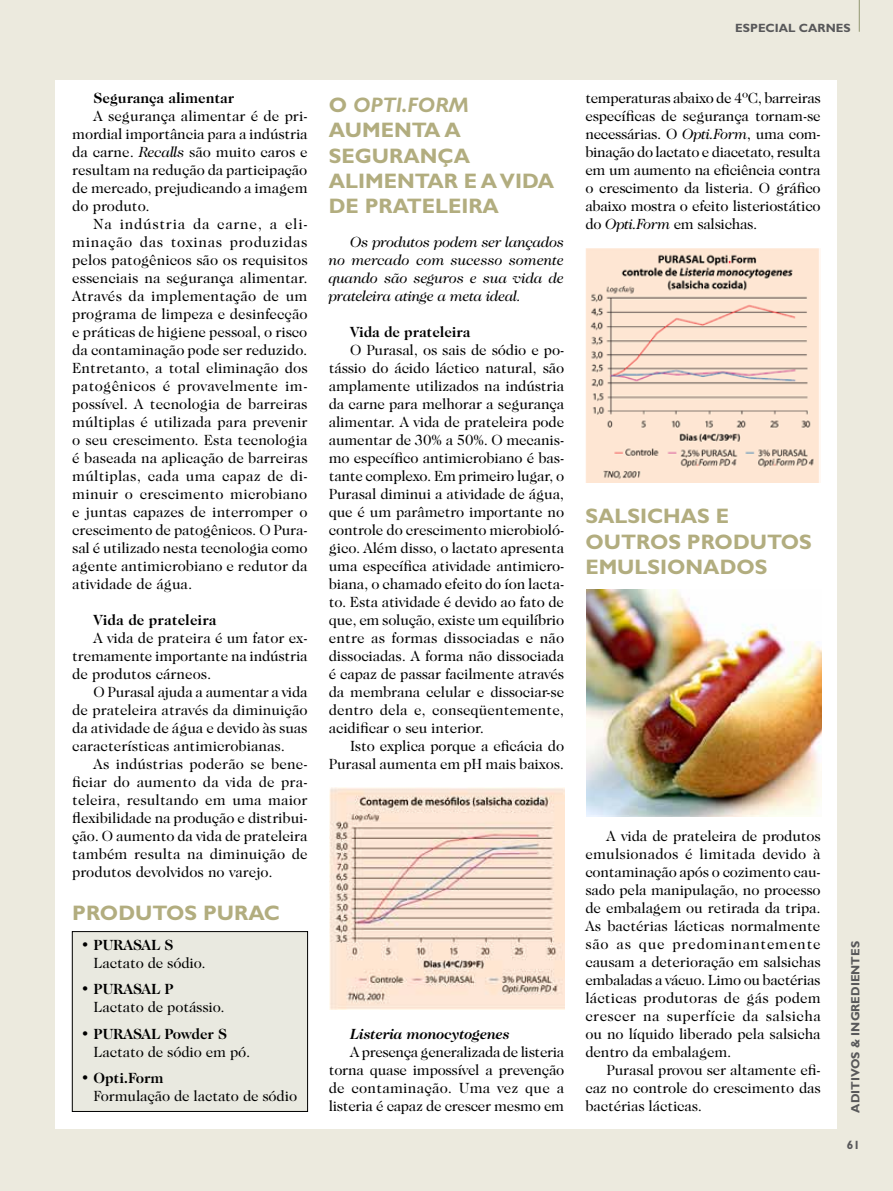
<style>
.page{position:relative;width:893px;height:1191px;background:#fff}
.page>*{position:absolute;margin:0;border:0;box-sizing:border-box;transform-origin:0 0}
.t1{font:700 21px "Gill Sans";color:#b2ad7f}
.t2{font:italic 700 21px/25.2px "Gill Sans";color:#b2ad7f}
.t3{font:15px/18px "Caslon 224 IT Cby BT";letter-spacing:-.01em;color:#000;text-align:justify}
.t4{font:italic 15px/18px "Caslon 224 IT Cby BT";letter-spacing:-.01em;color:#000;text-align:justify}
.t5{font:700 15px "Caslon 224 IT Cby BT";letter-spacing:-.01em;color:#000}
.t6{font:italic 700 15px "Caslon 224 IT Cby BT";letter-spacing:-.01em;color:#000}
.t7{font:700 12px "Gill Sans";color:#58585a}
.s1{font-style:italic}
.s2{font-style:normal}
</style>
<div class="page">
<div style="left:0;top:0;width:893px;height:79px;background:#eceade"></div>
<div style="left:837px;top:0;width:56px;height:1191px;background:#eceade"></div>
<div style="left:0;top:0;width:55px;height:1191px;background:#eceade"></div>
<div style="left:0;top:1129px;width:893px;height:62px;background:#eceade"></div>
<div style="left:72px;top:931px;width:236px;height:180px;background:#e9e9e0"></div>
<div style="left:72px;top:931px;width:236px;height:180px;border:1px solid #000"></div>
<img style="left:330px;top:787px;width:234px;height:222px">
<img style="left:586px;top:589px;width:236px;height:227px">
<img style="left:586px;top:248px;width:235px;height:234px">
<hr style="left:859px;top:0;width:1px;height:32px;background:#919770">
<p class="t7" style="left:735px;top:21px;width:117px">ESPECIAL CARNES</p>
<p class="t5" style="left:94px;top:89px;width:142px">Segurança alimentar</p>
<p class="t3" style="left:72px;top:107px;width:237px;text-indent:21px">A segurança alimentar é de pri&shy;mordial importância para a indústria da carne. <span class="s1">Recalls</span> são muito caros e resultam na redução da participação de mercado, prejudicando a imagem do produto.</p>
<p class="t3" style="left:72px;top:215px;width:237px;text-indent:21px">Na indústria da carne, a eli&shy;minação das toxinas produzidas pelos patogênicos são os requisitos essenciais na segurança alimentar.<br>Através da implementação de um programa de limpeza e desinfecção e práticas de higiene pessoal, o risco da contaminação pode ser reduzido.<br>Entretanto, a total eliminação dos patogênicos é provavelmente im&shy;possível. A tecnologia de barreiras múltiplas é utilizada para prevenir o seu crescimento. Esta tecnologia é baseada na aplicação de barreiras múltiplas, cada uma capaz de di&shy;minuir o crescimento microbiano e juntas capazes de interromper o crescimento de patogênicos. O Pura&shy;sal é utilizado nesta tecnologia como agente antimicrobiano e redutor da atividade de água.</p>
<p class="t5" style="left:94px;top:611px;width:125px">Vida de prateleira</p>
<p class="t3" style="left:72px;top:629px;width:237px;text-indent:21px">A vida de prateira é um fator ex&shy;tremamente importante na indústria de produtos cárneos.</p>
<p class="t3" style="left:72px;top:683px;width:237px;text-indent:21px">O Purasal ajuda a aumentar a vida de prateleira através da diminuição da atividade de água e devido às suas características antimicrobianas.</p>
<p class="t3" style="left:72px;top:755px;width:237px;text-indent:21px">As indústrias poderão se bene&shy;ficiar do aumento da vida de pra&shy;teleira, resultando em uma maior flexibilidade na produção e distribui&shy;ção. O aumento da vida de prateleira também resulta na diminuição de produtos devolvidos no varejo.</p>
<h1 class="t1" style="left:72px;top:900px;width:17px">PROD</h1>
<h1 class="t1" style="left:135px;top:900px;width:33px">UTOS</h1>
<h1 class="t1" style="left:203px;top:900px;width:79px">PURAC</h1>
<p class="t5" style="left:81px;top:935px;width:94px">• PURASAL S</p>
<p class="t3" style="left:94px;top:953px;width:114px">Lactato de sódio.</p>
<p class="t5" style="left:81px;top:980px;width:95px">• PURASAL P</p>
<p class="t3" style="left:94px;top:998px;width:133px">Lactato de potássio.</p>
<p class="t5" style="left:81px;top:1024px;width:148px">• PURASAL Powder S</p>
<p class="t3" style="left:94px;top:1042px;width:158px">Lactato de sódio em pó.</p>
<p class="t5" style="left:81px;top:1068px;width:84px">• Opti.Form</p>
<p class="t3" style="left:94px;top:1086px;width:205px">Formulação de lactato de sódio</p>
<h1 class="t2" style="left:329px;top:92px;width:142px"><span class="s2">O</span> OPTI.FORM<br><span class="s2">AUMENTA</span></h1>
<h1 class="t1" style="left:444px;top:118px;width:18px">A</h1>
<h1 class="t1" style="left:329px;top:143px;width:15px">SEG</h1>
<h1 class="t1" style="left:372px;top:143px;width:34px">URAN</h1>
<h1 class="t1" style="left:438px;top:143px;width:34px">ÇA</h1>
<h1 class="t1" style="left:329px;top:168px;width:71px">ALIMENTAR</h1>
<h1 class="t1" style="left:464px;top:168px;width:51px">EAVIDA</h1>
<h1 class="t1" style="left:329px;top:193px;width:65px">DE PRATE</h1>
<h1 class="t1" style="left:435px;top:193px;width:27px">LEIRA</h1>
<p class="t4" style="left:329px;top:233px;width:237px;text-indent:21px">Os produtos podem ser lançados no mercado com sucesso somente quando são seguros e sua vida de prateleira atinge a meta ideal.</p>
<p class="t5" style="left:350px;top:323px;width:122px">Vida de prateleira</p>
<p class="t3" style="left:329px;top:341px;width:237px;text-indent:21px">O Purasal, os sais de sódio e po&shy;tássio do ácido láctico natural, são amplamente utilizados na indústria da carne para melhorar a segurança alimentar. A vida de prateleira pode aumentar de 30% a 50%. O mecanis&shy;mo específico antimicrobiano é bas&shy;tante complexo. Em primeiro lugar, o Purasal diminui a atividade de água, que é um parâmetro importante no controle do crescimento microbioló&shy;gico. Além disso, o lactato apresenta uma específica atividade antimicro&shy;biana, o chamado efeito do íon lacta&shy;to. Esta atividade é devido ao fato de que, em solução, existe um equilíbrio entre as formas dissociadas e não dissociadas. A forma não dissociada é capaz de passar facilmente através da membrana celular e dissociar-se dentro dela e, conseqüentemente, acidificar o seu interior.</p>
<p class="t3" style="left:329px;top:737px;width:237px;text-align:right">Isto explica porque a eficácia do<br>Purasal aumenta em pH mais baixos.</p>
<p class="t3" style="left:585px;top:89px;width:237px">temperaturas abaixo de 4ºC, barreiras específicas de segurança tornam-se necessárias. O <span class="s1">Opti.Form</span>, uma com&shy;binação do lactato e diacetato, resulta em um aumento na eficiência contra o crescimento da listeria. O gráfico abaixo mostra o efeito listeriostático do <span class="s1">Opti.Form</span> em salsichas.</p>
<h1 class="t1" style="left:585px;top:504px;width:94px">SALSI CHAS</h1>
<h1 class="t1" style="left:716px;top:504px;width:12px">E</h1>
<h1 class="t1" style="left:585px;top:529px;width:52px">OUTROS</h1>
<h1 class="t1" style="left:687px;top:529px;width:31px">PROD</h1>
<h1 class="t1" style="left:750px;top:529px;width:33px">UTOS</h1>
<h1 class="t1" style="left:585px;top:554px;width:78px">EMULSIONADOS</h1>
<p class="t6" style="left:350px;top:1024px;width:161px">Listeria monocytogenes</p>
<p class="t3" style="left:329px;top:1043px;width:237px;text-indent:21px">A presença generalizada de listeria torna quase impossível a prevenção de contaminação. Uma vez que a listeria é capaz de crescer mesmo em</p>
<p class="t3" style="left:585px;top:827px;width:237px;text-indent:21px">A vida de prateleira de produtos emulsionados é limitada devido à contaminação após o cozimento cau&shy;sado pela manipulação, no processo de embalagem ou retirada da tripa.<br>As bactérias lácticas normalmente são as que predominantemente causam a deterioração em salsichas embaladas a vácuo. Limo ou bactérias lácticas produtoras de gás podem crescer na superfície da salsicha ou no líquido liberado pela salsicha dentro da embalagem.</p>
<p class="t3" style="left:585px;top:1061px;width:237px;text-indent:21px">Purasal provou ser altamente efi&shy;caz no controle do crescimento das bactérias lácticas.</p>
<p class="t7" style="left:848px;top:1112px;width:173px;rotate:-90deg">ADITIVOS &amp; INGREDIENTES</p>
<p class="t7" style="left:847px;top:1137px;width:15px">61</p>
</div>
